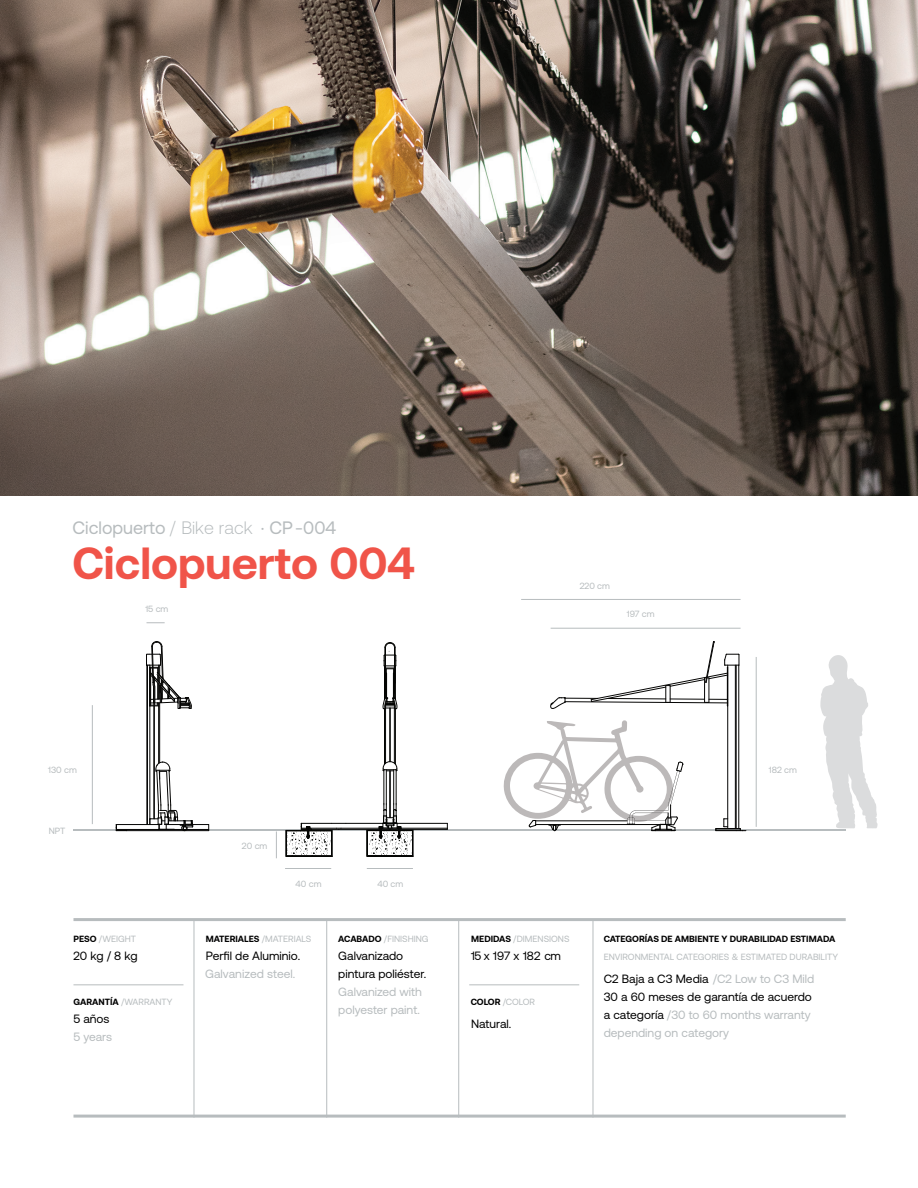
<style>
.page{position:relative;width:918px;height:1188px;background:#fff}
.page>*{position:absolute;margin:0;border:0;box-sizing:border-box;transform-origin:0 0}
.t1{font:700 45px "Aeonik";color:#f05449}
.t2{font:18px "Aeonik";color:#b7bcbe}
.t3{font:12px/18px "Aeonik";color:#b7bcbe}
.t4{font:12px "Aeonik";color:#000001}
.t5{font:9px "Aeonik";color:#b7bcbe}
.t6{font:700 9px "Aeonik";color:#000001}
.s1{font-weight:300}
.s2{font-weight:700;color:#000001}
.s3{font-weight:400;color:#b7bcbe}
.s4{color:#000001}
</style>
<div class="page">
<hr style="left:73px;top:918px;width:773px;height:3px;background:#b7bcbe">
<hr style="left:73px;top:1115px;width:773px;height:3px;background:#b7bcbe">
<hr style="left:194px;top:920px;width:1px;height:198px;background:#b7bcbe">
<hr style="left:326px;top:920px;width:1px;height:198px;background:#b7bcbe">
<hr style="left:458px;top:920px;width:1px;height:198px;background:#b7bcbe">
<hr style="left:593px;top:920px;width:1px;height:198px;background:#b7bcbe">
<hr style="left:73px;top:984px;width:110px;height:1px;background:#b7bcbe">
<hr style="left:469px;top:984px;width:110px;height:1px;background:#b7bcbe">
<svg style="left:147px;top:622px;width:18px;height:1px"></svg>
<hr style="left:367px;top:868px;width:46px;height:1px;background:#b7bcbe">
<hr style="left:285px;top:868px;width:46px;height:1px;background:#b7bcbe">
<hr style="left:521px;top:599px;width:220px;height:1px;background:#b7bcbe">
<hr style="left:551px;top:628px;width:190px;height:1px;background:#b7bcbe">
<hr style="left:73px;top:830px;width:773px;height:1px;background:#b7bcbe">
<hr style="left:92px;top:705px;width:1px;height:119px;background:#b7bcbe">
<svg style="left:276px;top:831px;width:1px;height:27px"></svg>
<hr style="left:756px;top:657px;width:1px;height:170px;background:#b7bcbe">
<svg style="left:820px;top:655px;width:58px;height:173px"></svg>
<img style="left:0;top:0;width:918px;height:495px">
<hr style="left:739px;top:665px;width:1px;height:164px;background:#050504">
<hr style="left:727px;top:665px;width:1px;height:164px;background:#050504">
<hr style="left:735px;top:665px;width:1px;height:164px;background:#050504">
<hr style="left:736px;top:665px;width:1px;height:164px;background:#050504">
<svg style="left:550px;top:641px;width:190px;height:68px"></svg>
<svg style="left:716px;top:819px;width:30px;height:12px"></svg>
<hr style="left:154px;top:706px;width:1px;height:113px;background:#050504">
<hr style="left:159px;top:703px;width:1px;height:60px;background:#050504">
<hr style="left:147px;top:665px;width:1px;height:160px;background:#050504">
<svg style="left:116px;top:825px;width:11px;height:6px"></svg>
<hr style="left:116px;top:824px;width:43px;height:1px;background:#050504">
<hr style="left:116px;top:829px;width:43px;height:1px;background:#050504">
<hr style="left:127px;top:830px;width:57px;height:1px;background:#050504">
<hr style="left:150px;top:665px;width:1px;height:160px;background:#050504">
<hr style="left:158px;top:706px;width:1px;height:57px;background:#050504">
<svg style="left:146px;top:641px;width:46px;height:68px"></svg>
<svg style="left:150px;top:762px;width:59px;height:69px"></svg>
<svg style="left:501px;top:720px;width:182px;height:111px"></svg>
<hr style="left:339px;top:829px;width:108px;height:1px;background:#040503">
<hr style="left:341px;top:828px;width:106px;height:1px;background:#040503">
<hr style="left:346px;top:823px;width:101px;height:1px;background:#040503">
<hr style="left:384px;top:709px;width:1px;height:55px;background:#040503">
<hr style="left:394px;top:708px;width:1px;height:55px;background:#040503">
<hr style="left:385px;top:708px;width:1px;height:55px;background:#040503">
<hr style="left:395px;top:709px;width:1px;height:55px;background:#040503">
<hr style="left:396px;top:770px;width:1px;height:33px;background:#040503">
<hr style="left:393px;top:770px;width:1px;height:33px;background:#040503">
<hr style="left:384px;top:770px;width:1px;height:33px;background:#040503">
<hr style="left:386px;top:770px;width:1px;height:33px;background:#040503">
<svg style="left:383px;top:761px;width:15px;height:11px"></svg>
<hr style="left:390px;top:708px;width:1px;height:54px;background:#040503">
<hr style="left:390px;top:771px;width:1px;height:47px;background:#040503">
<svg style="left:383px;top:642px;width:14px;height:68px"></svg>
<svg style="left:367px;top:803px;width:46px;height:53px"></svg>
<svg style="left:286px;top:823px;width:60px;height:34px"></svg>
<h2 class="t2" style="left:72px;top:518px;width:265px">Ciclopuerto <span class="s1">/ Bike rack</span> · CP-004</h2>
<h1 class="t1" style="left:72px;top:538px;width:344px">Ciclopuerto 004</h1>
<p class="t5" style="left:145px;top:604px;width:25px">15 cm</p>
<p class="t5" style="left:580px;top:580px;width:32px">220 cm</p>
<p class="t5" style="left:627px;top:609px;width:29px">197 cm</p>
<p class="t5" style="left:48px;top:765px;width:30px">130 cm</p>
<p class="t5" style="left:49px;top:826px;width:18px">NPT</p>
<p class="t5" style="left:242px;top:841px;width:27px">20 cm</p>
<p class="t5" style="left:296px;top:878px;width:27px">40 cm</p>
<p class="t5" style="left:377px;top:878px;width:27px">40 cm</p>
<p class="t5" style="left:73px;top:934px;width:64px"><span class="s2">PESO</span> /WEIGHT</p>
<p class="t4" style="left:73px;top:949px;width:66px">20 kg / 8 kg</p>
<p class="t5" style="left:73px;top:997px;width:100px"><span class="s2">GARANTÍA</span> /WARRANTY</p>
<p class="t5" style="left:471px;top:997px;width:66px"><span class="s2">COLOR</span> /COLOR</p>
<p class="t4" style="left:73px;top:1012px;width:38px">5 años</p>
<p class="t3" style="left:73px;top:1028px;width:40px">5 years</p>
<p class="t6" style="left:206px;top:934px;width:107px">MATERIALES <span class="s3">/MATERIALS</span></p>
<p class="t4" style="left:206px;top:949px;width:96px">Perfil de Aluminio.</p>
<p class="t3" style="left:205px;top:965px;width:92px">Galvanized steel.</p>
<p class="t5" style="left:338px;top:934px;width:92px"><span class="s2">ACABADO</span> /FINISHING</p>
<p class="t4" style="left:338px;top:949px;width:67px">Galvanizado</p>
<p class="t5" style="left:471px;top:934px;width:100px"><span class="s2">MEDIDAS</span> /DIMENSIONS</p>
<p class="t4" style="left:471px;top:949px;width:91px">15 x 197 x 182 cm</p>
<p class="t4" style="left:338px;top:967px;width:89px">pintura poliéster.</p>
<p class="t3" style="left:338px;top:983px;width:85px">Galvanized with polyester paint.</p>
<p class="t4" style="left:471px;top:1017px;width:42px">Natural.</p>
<p class="t5" style="left:769px;top:765px;width:30px">182 cm</p>
<p class="t6" style="left:604px;top:934px;width:233px">CATEGORÍAS DE AMBIENTE Y DURABILIDAD ESTIMADA</p>
<p class="t5" style="left:604px;top:952px;width:236px">ENVIRONMENTAL CATEGORIES &amp; ESTIMATED DURABILITY</p>
<p class="t3" style="left:604px;top:969px;width:212px"><span class="s4">C2 Baja a C3 Media</span> /C2 Low to C3 Mild<br><span class="s4">30 a 60 meses de garantía de acuerdo a categoría</span> /30 to 60 months warranty depending on category</p>
</div>
